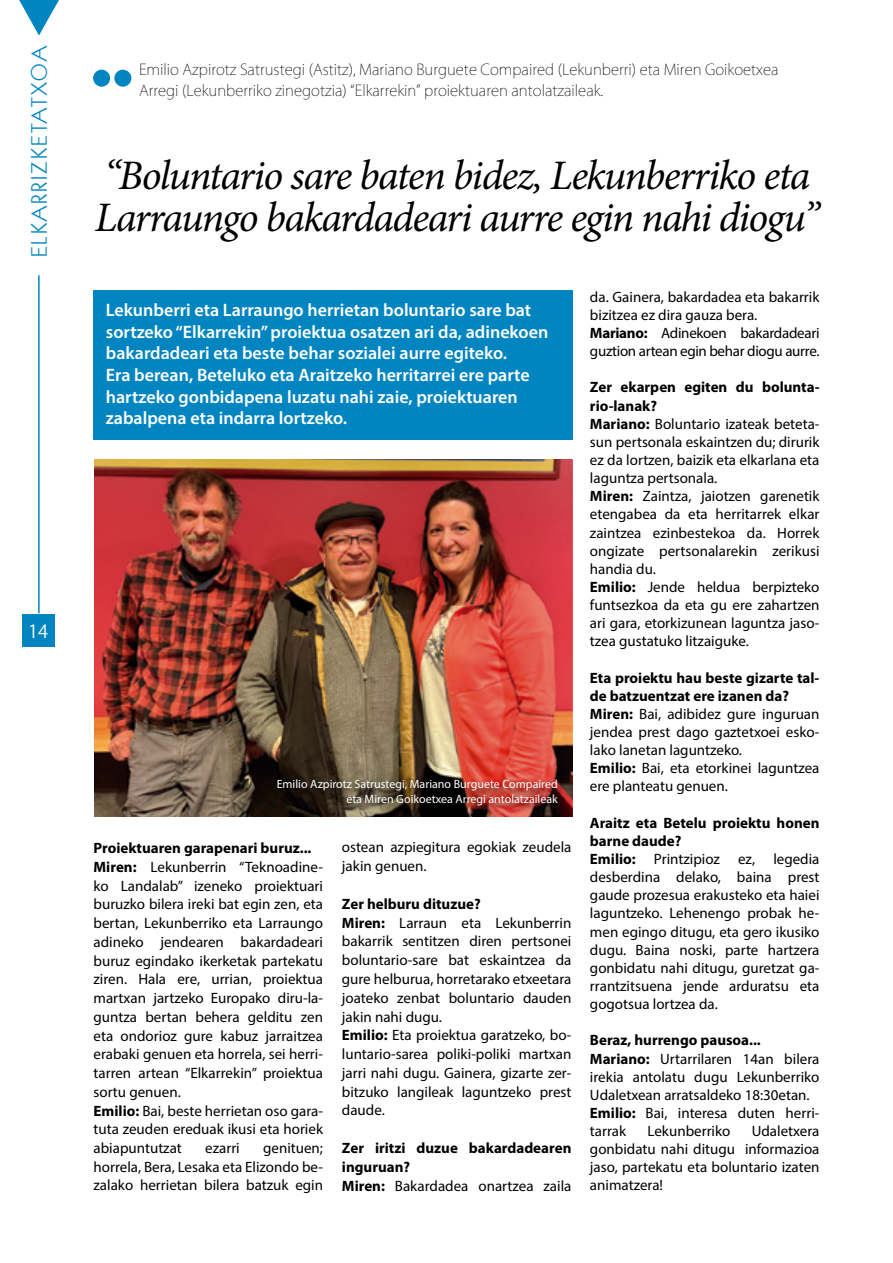
<style>
.page{position:relative;width:893px;height:1263px;background:#fff}
.page>*{position:absolute;margin:0;border:0;box-sizing:border-box;transform-origin:0 0}
.t1{font:italic 42px/42px "Minion Pro";letter-spacing:-.04em;color:#000}
.t2{font:22.5px "Kabel IT Cby BT";letter-spacing:.095em;color:#0085c1}
.t3{font:600 18px/21.6px "Myriad Pro";color:#fff}
.t4{font:18px "Koz Go Pr 6 N";color:#fff}
.t5{font:15px/18.1px "Myriad Pro";color:#000}
.t6{font:200 15px/21px "Koz Go Pr 6 N";color:#000}
.t7{font:700 15px/18.8px "Myriad Pro";color:#000}
.t8{font:12px/14.4px "Myriad Pro";color:#fff;text-align:right}
.s1{font-weight:700}
.s2{font-weight:400}
</style>
<div class="page">
<div style="left:93px;top:70px;width:17px;height:17px;background:#0085c1;border-radius:50%"></div>
<div style="left:114px;top:70px;width:17px;height:17px;background:#0085c1;border-radius:50%"></div>
<div style="left:93px;top:290px;width:479px;height:149px;background:#0085c1"></div>
<img style="left:94px;top:459px;width:478px;height:358px">
<svg style="left:19px;top:0;width:40px;height:36px"></svg>
<hr style="left:38px;top:275px;width:2px;height:338px;background:#0085c1">
<div style="left:23px;top:614px;width:32px;height:33px;background:#0085c1"></div>
<div style="left:273px;top:775px;width:295px;height:40px;background:#000;opacity:.75"></div>
<h2 class="t2" style="left:25px;top:257px;width:214px;rotate:-90deg">ELKARRIZKETATXOA</h2>
<p class="t4" style="left:28px;top:621px;width:21px">14</p>
<p class="t6" style="left:139px;top:59px;width:641px">Emilio Azpirotz Satrustegi (Astitz), Mariano Burguete Compaired (Lekunberri) eta Miren Goikoetxea<br>Arregi (Lekunberriko zinegotzia) “Elkarrekin” proiektuaren antolatzaileak.</p>
<h1 class="t1" style="left:95px;top:155px;width:726px">“Boluntario sare baten bidez, Lekunberriko eta<br>Larraungo bakardadeari aurre egin nahi diogu”</h1>
<p class="t3" style="left:106px;top:299px;width:444px">Lekunberri eta Larraungo herrietan boluntario sare bat sortzeko “Elkarrekin” proiektua osatzen ari da, adinekoen bakardadeari eta beste behar sozialei aurre egiteko.<br>Era berean, Beteluko eta Araitzeko herritarrei ere parte hartzeko gonbidapena luzatu nahi zaie, proiektuaren zabalpena eta indarra lortzeko.</p>
<p class="t8" style="left:277px;top:777px;width:283px">Emilio Azpirotz Satrustegi, Mariano Burguete Compaired eta Miren Goikoetxea Arregi antolatzaileak</p>
<p class="t5" style="left:94px;top:838px;width:231px;line-height:18.8px"><span class="s1">Proiektuaren garapenari buruz...<br>Miren:</span> Lekunberrin “Teknoadine&shy;ko Landalab” izeneko proiektuari buruzko bilera ireki bat egin zen, eta bertan, Lekunberriko eta Larraungo adineko jendearen bakardadeari buruz egindako ikerketak partekatu ziren. Hala ere, urrian, proiektua martxan jartzeko Europako diru-la&shy;guntza bertan behera gelditu zen eta ondorioz gure kabuz jarraitzea erabaki genuen eta horrela, sei herri&shy;tarren artean “Elkarrekin” proiektua sortu genuen.<br><span class="s1">Emilio:</span> Bai, beste herrietan oso gara&shy;tuta zeuden ereduak ikusi eta horiek abiapuntutzat</p>
<p class="t5" style="left:94px;top:1138px;width:231px;line-height:18.8px;text-align:justify;text-indent:170px">genituen; horrela, Bera, Lesaka eta Elizondo be&shy;zalako herrietan bilera batzuk egin</p>
<p class="t5" style="left:205px;top:1139px;width:36px">ezarri</p>
<p class="t5" style="left:342px;top:838px;width:231px;line-height:18.8px">ostean azpiegitura egokiak zeudela jakin genuen.</p>
<p class="t5" style="left:342px;top:894px;width:231px;line-height:18.8px"><span class="s1">Zer helburu dituzue?<br>Miren:</span> Larraun eta Lekunberrin bakarrik sentitzen diren pertsonei boluntario-sare bat eskaintzea da gure helburua, horretarako etxeetara joateko zenbat boluntario dauden jakin nahi dugu.<br><span class="s1">Emilio:</span> Eta proiektua garatzeko, bo&shy;luntario-sarea poliki-poliki martxan jarri nahi dugu. Gainera, gizarte zer&shy;bitzuko langileak laguntzeko prest daude.</p>
<p class="t7" style="left:342px;top:1138px;width:231px">Zer iritzi duzue bakardadearen inguruan?<br>Miren: <span class="s2">Bakardadea onartzea zaila</span></p>
<p class="t5" style="left:590px;top:287px;width:231px">da. Gainera, bakardadea eta bakarrik bizitzea ez dira gauza bera.<br><span class="s1">Mariano:</span> Adinekoen bakardadeari guztion artean egin behar diogu aurre.</p>
<p class="t5" style="left:590px;top:378px;width:231px"><span class="s1">Zer ekarpen egiten du bolunta&shy;rio-lanak?<br>Mariano:</span> Boluntario izateak beteta&shy;sun pertsonala eskaintzen du; dirurik ez da lortzen, baizik eta elkarlana eta laguntza pertsonala.<br><span class="s1">Miren:</span> Zaintza, jaiotzen garenetik etengabea da eta herritarrek elkar zaintzea ezinbestekoa da. Horrek ongizate pertsonalarekin zerikusi handia du.<br><span class="s1">Emilio:</span> Jende heldua berpizteko funtsezkoa da eta gu ere zahartzen ari gara, etorkizunean laguntza jaso&shy;tzea gustatuko litzaiguke.</p>
<p class="t5" style="left:590px;top:668px;width:231px"><span class="s1">Eta proiektu hau beste gizarte tal&shy;de batzuentzat ere izanen da?<br>Miren:</span> Bai, adibidez gure inguruan jendea prest dago gaztetxoei esko&shy;lako lanetan laguntzeko.<br><span class="s1">Emilio:</span> Bai, eta etorkinei laguntzea ere planteatu genuen.</p>
<p class="t5" style="left:590px;top:813px;width:231px"><span class="s1">Araitz eta Betelu proiektu honen barne daude?<br>Emilio:</span> Printzipioz ez, legedia desberdina delako, baina prest gaude prozesua erakusteko eta haiei laguntzeko. Lehenengo probak he&shy;men egingo ditugu, eta gero ikusiko dugu. Baina noski, parte hartzera gonbidatu nahi ditugu, guretzat ga&shy;rrantzitsuena jende arduratsu eta gogotsua lortzea da.</p>
<p class="t5" style="left:590px;top:1031px;width:231px"><span class="s1">Beraz, hurrengo pausoa...<br>Mariano:</span> Urtarrilaren 14an bilera irekia antolatu dugu Lekunberriko<br>Udaletxean arratsaldeko 18:30etan.<br><span class="s1">Emilio:</span> Bai, interesa duten herri&shy;tarrak</p>
<p class="t5" style="left:590px;top:1122px;width:231px;text-align:justify;text-indent:162px">Udaletxera gonbidatu nahi ditugu informazioa jaso, partekatu eta boluntario izaten animatzera!</p>
<p class="t5" style="left:648px;top:1122px;width:84px">Lekunberriko</p>
</div>
